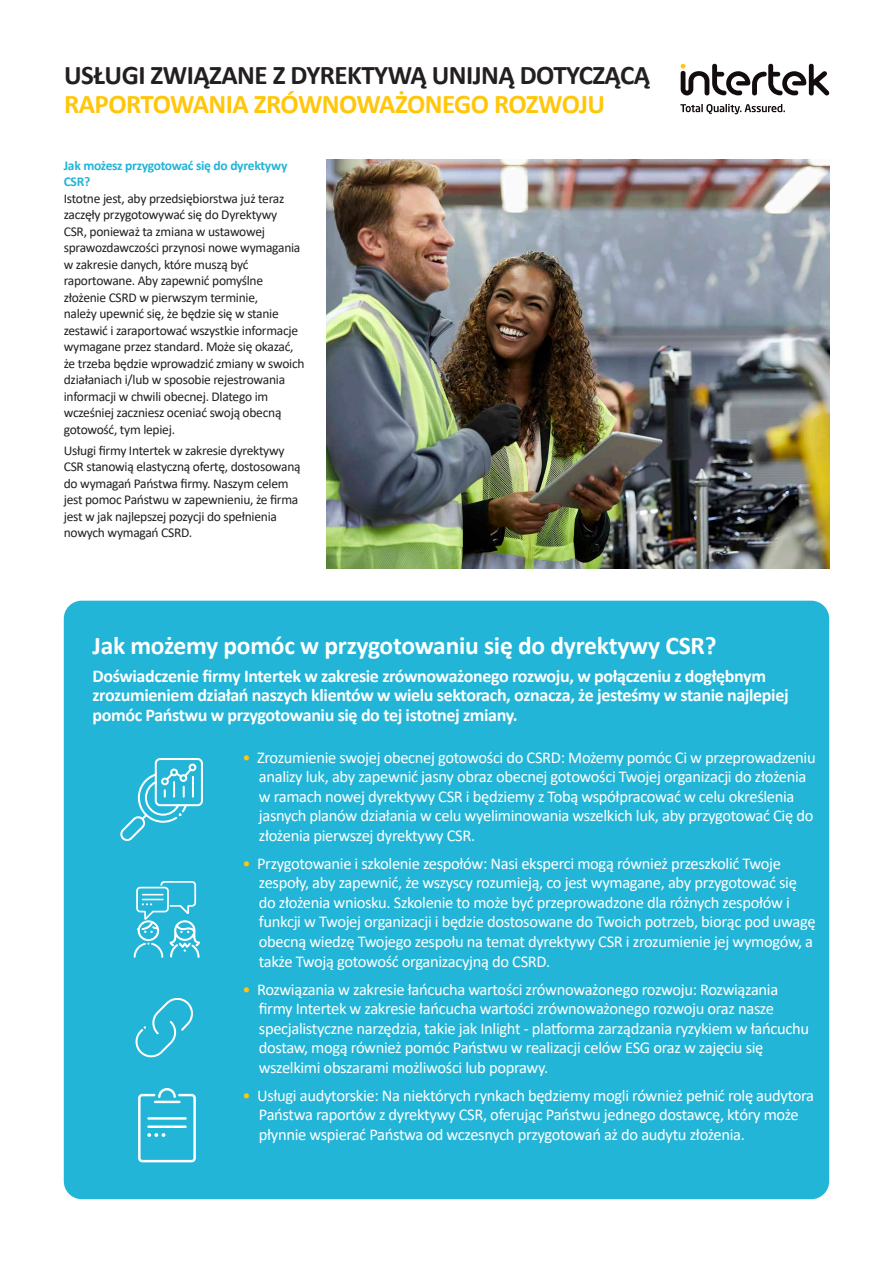
<style>
.page{position:relative;width:893px;height:1263px;background:#fff}
.page>*{position:absolute;margin:0;border:0;box-sizing:border-box;transform-origin:0 0}
.t1{font:700 27px "Calibri";letter-spacing:-.02em;color:#231f20}
.t2{font:700 27px "Calibri";letter-spacing:-.025em;color:#ffc60a}
.t3{font:700 25.5px "Calibri";letter-spacing:-.01em;color:#fff}
.t4{font:700 18px/19.5px "Calibri";letter-spacing:-.02em;color:#fff}
.t5{font:16.5px/19.5px "Calibri";letter-spacing:-.02em;color:#fff}
.t6{font:13.5px/16.5px "Calibri";letter-spacing:-.02em;color:#231f20}
.t7{font:700 13.5px/16.5px "Calibri";letter-spacing:-.02em;color:#22b5d7}
.s1{color:#ffc60a}
</style>
<div class="page">
<svg style="left:680px;top:104px;width:105px;height:10px"></svg>
<svg style="left:681px;top:64px;width:148px;height:31px"></svg>
<div style="left:64px;top:601px;width:765px;height:598px;background:#22b5d7;border-radius:18px"></div>
<svg style="left:120px;top:758px;width:83px;height:83px"></svg>
<svg style="left:134px;top:881px;width:66px;height:77px"></svg>
<svg style="left:135px;top:998px;width:58px;height:59px"></svg>
<svg style="left:138px;top:1088px;width:58px;height:74px"></svg>
<img style="left:326px;top:160px;width:503px;height:408px">
<h1 class="t1" style="left:64px;top:56px;width:588px">USŁUGI ZWIĄZANE Z DYREKTYWĄ UNIJNĄ DOTYCZĄCĄ</h1>
<h1 class="t2" style="left:64px;top:84px;width:542px">RAPORTOWANIA ZRÓWNOWAŻONEGO ROZWOJU</h1>
<p class="t7" style="left:64px;top:157px;width:225px">Jak możesz przygotować się do dyrektywy<br>CSR?</p>
<p class="t6" style="left:64px;top:190px;width:242px">Istotne jest, aby przedsiębiorstwa już teraz zaczęły przygotowywać się do Dyrektywy<br>CSR, ponieważ ta zmiana w ustawowej sprawozdawczości przynosi nowe wymagania w zakresie danych, które muszą być raportowane. Aby zapewnić pomyślne złożenie CSRD w pierwszym terminie,<br>należy upewnić się, że będzie się w stanie zestawić i zaraportować wszystkie informacje wymagane przez standard. Może się okazać, że trzeba będzie wprowadzić zmiany w swoich działaniach i/lub w sposobie rejestrowania informacji w chwili obecnej. Dlatego im wcześniej zaczniesz oceniać swoją obecną gotowość, tym lepiej.</p>
<p class="t6" style="left:64px;top:442px;width:238px">Usługi firmy Intertek w zakresie dyrektywy CSR stanowią elastyczną ofertę, dostosowaną do wymagań Państwa firmy. Naszym celem jest pomoc Państwu w zapewnieniu, że firma jest w jak najlepszej pozycji do spełnienia nowych wymagań CSRD.</p>
<h2 class="t3" style="left:92px;top:627px;width:625px">Jak możemy pomóc w przygotowaniu się do dyrektywy CSR?</h2>
<p class="t4" style="left:92px;top:666px;width:698px">Doświadczenie firmy Intertek w zakresie zrównoważonego rozwoju, w połączeniu z dogłębnym zrozumieniem działań naszych klientów w wielu sektorach, oznacza, że jesteśmy w stanie najlepiej pomóc Państwu w przygotowaniu się do tej istotnej zmiany.</p>
<p class="t5" style="left:259px;top:747px;width:558px;text-indent:-16px"><span class="s1">•</span> Zrozumienie swojej obecnej gotowości do CSRD: Możemy pomóc Ci w przeprowadzeniu analizy luk, aby zapewnić jasny obraz obecnej gotowości Twojej organizacji do złożenia w ramach nowej dyrektywy CSR i będziemy z Tobą współpracować w celu określenia jasnych planów działania w celu wyeliminowania wszelkich luk, aby przygotować Cię do złożenia pierwszej dyrektywy CSR.</p>
<p class="t5" style="left:259px;top:853px;width:558px;text-indent:-16px"><span class="s1">•</span> Przygotowanie i szkolenie zespołów: Nasi eksperci mogą również przeszkolić Twoje zespoły, aby zapewnić, że wszyscy rozumieją, co jest wymagane, aby przygotować się do złożenia wniosku. Szkolenie to może być przeprowadzone dla różnych zespołów i funkcji w Twojej organizacji i będzie dostosowane do Twoich potrzeb, biorąc pod uwagę obecną wiedzę Twojego zespołu na temat dyrektywy CSR i zrozumienie jej wymogów, a także Twoją gotowość organizacyjną do CSRD.</p>
<p class="t5" style="left:259px;top:979px;width:552px;text-indent:-16px"><span class="s1">•</span> Rozwiązania w zakresie łańcucha wartości zrównoważonego rozwoju: Rozwiązania firmy Intertek w zakresie łańcucha wartości zrównoważonego rozwoju oraz nasze specjalistyczne narzędzia, takie jak Inlight - platforma zarządzania ryzykiem w łańcuchu dostaw, mogą również pomóc Państwu w realizacji celów ESG oraz w zajęciu się wszelkimi obszarami możliwości lub poprawy.</p>
<p class="t5" style="left:259px;top:1085px;width:557px;text-indent:-16px"><span class="s1">•</span> Usługi audytorskie: Na niektórych rynkach będziemy mogli również pełnić rolę audytora<br>Państwa raportów z dyrektywy CSR, oferując Państwu jednego dostawcę, który może płynnie wspierać Państwa od wczesnych przygotowań aż do audytu złożenia.</p>
</div>
